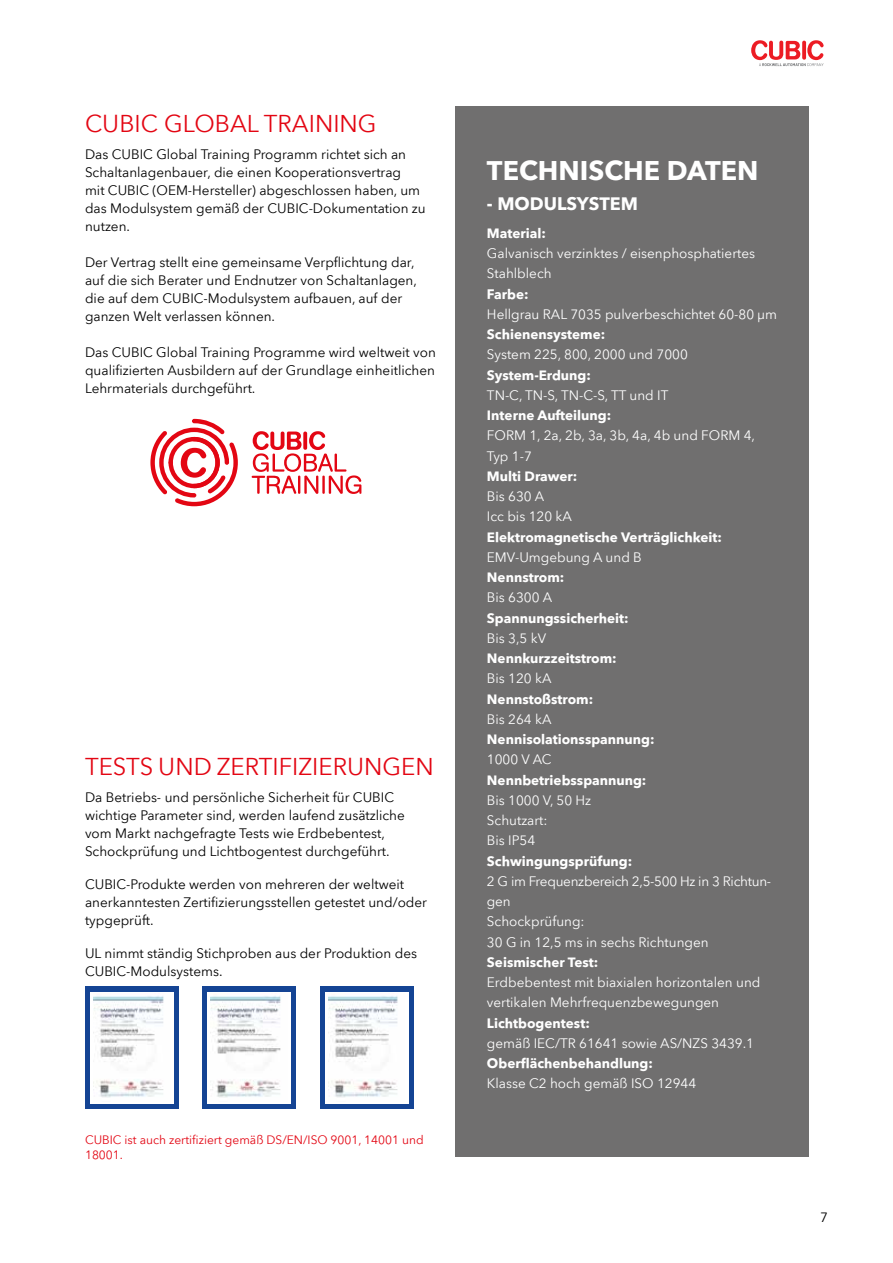
<style>
.page{position:relative;width:893px;height:1263px;background:#fff}
.page>*{position:absolute;margin:0;border:0;box-sizing:border-box;transform-origin:0 0}
.t1{font:700 27px "Avenir Next";color:#fff}
.t2{font:24px "Avenir Next";color:#e30613}
.t3{font:700 18px "Avenir Next";color:#fff}
.t4{font:13.5px/18px "Avenir Next";color:#000}
.t5{font:13.5px/20.2px "Avenir Next";color:#fff}
.t6{font:700 13.5px "Avenir Next";color:#fff}
.t7{font:12px/15px "Avenir Next";color:#e30613}
</style>
<div class="page">
<svg style="left:751px;top:41px;width:73px;height:25px"></svg>
<svg style="left:150px;top:419px;width:88px;height:87px"></svg>
<svg style="left:252px;top:431px;width:109px;height:63px"></svg>
<div style="left:85px;top:986px;width:94px;height:123px;background:#144494"></div>
<div style="left:91px;top:992px;width:83px;height:112px;background:#fff"></div>
<img style="left:93px;top:996px;width:71px;height:102px">
<div style="left:455px;top:106px;width:354px;height:1051px;background:#706f6f"></div>
<div style="left:202px;top:986px;width:94px;height:123px;background:#144494"></div>
<svg style="left:208px;top:992px;width:83px;height:112px;background:#eff0f1"></svg>
<div style="left:320px;top:986px;width:93px;height:123px;background:#144494"></div>
<svg style="left:325px;top:992px;width:84px;height:112px;background:#eff1f2"></svg>
<h2 class="t2" style="left:85px;top:104px;width:293px">CUBIC GLOBAL TRAINING</h2>
<p class="t4" style="left:85px;top:145px;width:342px">Das CUBIC Global Training Programm richtet sich an Schaltanlagenbauer, die einen Kooperationsvertrag<br>mit CUBIC (OEM-Hersteller) abgeschlossen haben, um das Modulsystem gemäß der CUBIC-Dokumentation zu nutzen.</p>
<p class="t4" style="left:85px;top:253px;width:333px">Der Vertrag stellt eine gemeinsame Verpflichtung dar, auf die sich Berater und Endnutzer von Schaltanlagen, die auf dem CUBIC-Modulsystem aufbauen, auf der ganzen Welt verlassen können.</p>
<p class="t4" style="left:85px;top:343px;width:352px;text-align:justify">Das CUBIC Global Training Programme wird weltweit von qualifizierten Ausbildern auf der Grundlage einheitlichen Lehrmaterials durchgeführt.</p>
<h2 class="t2" style="left:85px;top:747px;width:350px">TESTS UND ZERTIFIZIERUNGEN</h2>
<p class="t4" style="left:85px;top:788px;width:321px">Da Betriebs- und persönliche Sicherheit für CUBIC wichtige Parameter sind, werden laufend zusätzliche vom Markt nachgefragte Tests wie Erdbebentest, Schockprüfung und Lichtbogentest durchgeführt.</p>
<p class="t4" style="left:85px;top:875px;width:344px">CUBIC-Produkte werden von mehreren der weltweit anerkanntesten Zertifizierungsstellen getestet und/oder typgeprüft.</p>
<p class="t4" style="left:85px;top:944px;width:334px">UL nimmt ständig Stichproben aus der Produktion des<br>CUBIC-Modulsystems.</p>
<p class="t7" style="left:85px;top:1132px;width:340px">CUBIC ist auch zertifiziert gemäß DS/EN/ISO 9001, 14001 und<br>18001.</p>
<h1 class="t1" style="left:487px;top:147px;width:273px">TECHNISCHE DATEN</h1>
<h3 class="t3" style="left:487px;top:188px;width:152px">- MODULSYSTEM</h3>
<p class="t6" style="left:487px;top:221px;width:60px">Material:</p>
<p class="t5" style="left:487px;top:243px;width:270px">Galvanisch verzinktes / eisenphosphatiertes<br>Stahlblech</p>
<p class="t6" style="left:487px;top:282px;width:43px">Farbe:</p>
<p class="t5" style="left:487px;top:303px;width:292px">Hellgrau RAL 7035 pulverbeschichtet 60-80 µm</p>
<p class="t6" style="left:487px;top:323px;width:120px">Schienensysteme:</p>
<p class="t5" style="left:487px;top:344px;width:202px">System 225, 800, 2000 und 7000</p>
<p class="t6" style="left:487px;top:363px;width:105px">System-Erdung:</p>
<p class="t5" style="left:487px;top:384px;width:183px">TN-C, TN-S, TN-C-S, TT und IT</p>
<p class="t6" style="left:487px;top:404px;width:126px">Interne Aufteilung:</p>
<p class="t5" style="left:487px;top:425px;width:270px">FORM 1, 2a, 2b, 3a, 3b, 4a, 4b und FORM 4,<br>Typ 1-7</p>
<p class="t6" style="left:487px;top:464px;width:92px">Multi Drawer:</p>
<p class="t5" style="left:487px;top:486px;width:86px">Bis 630 A<br>Icc bis 120 kA</p>
<p class="t6" style="left:487px;top:525px;width:237px">Elektromagnetische Verträglichkeit:</p>
<p class="t5" style="left:487px;top:546px;width:156px">EMV-Umgebung A und B</p>
<p class="t6" style="left:487px;top:566px;width:79px">Nennstrom:</p>
<p class="t5" style="left:487px;top:587px;width:67px">Bis 6300 A</p>
<p class="t6" style="left:487px;top:606px;width:143px">Spannungssicherheit:</p>
<p class="t5" style="left:487px;top:627px;width:61px">Bis 3,5 kV</p>
<p class="t6" style="left:487px;top:647px;width:131px">Nennkurzzeitstrom:</p>
<p class="t5" style="left:487px;top:668px;width:66px">Bis 120 kA</p>
<p class="t6" style="left:487px;top:687px;width:108px">Nennstoßstrom:</p>
<p class="t5" style="left:487px;top:708px;width:66px">Bis 264 kA</p>
<p class="t6" style="left:487px;top:728px;width:169px">Nennisolationsspannung:</p>
<p class="t5" style="left:487px;top:749px;width:66px">1000 V AC</p>
<p class="t6" style="left:487px;top:768px;width:161px">Nennbetriebsspannung:</p>
<p class="t5" style="left:487px;top:789px;width:106px">Bis 1000 V, 50 Hz<br>Schutzart:<br>Bis IP54</p>
<p class="t6" style="left:487px;top:849px;width:147px">Schwingungsprüfung:</p>
<p class="t5" style="left:487px;top:870px;width:286px">2 G im Frequenzbereich 2,5-500 Hz in 3 Richtun&shy;gen<br>Schockprüfung:<br>30 G in 12,5 ms in sechs Richtungen</p>
<p class="t6" style="left:487px;top:950px;width:113px">Seismischer Test:</p>
<p class="t5" style="left:487px;top:972px;width:275px">Erdbebentest mit biaxialen horizontalen und vertikalen Mehrfrequenzbewegungen</p>
<p class="t6" style="left:487px;top:1011px;width:104px">Lichtbogentest:</p>
<p class="t5" style="left:487px;top:1032px;width:269px">gemäß IEC/TR 61641 sowie AS/NZS 3439.1</p>
<p class="t6" style="left:487px;top:1052px;width:167px">Oberflächenbehandlung:</p>
<p class="t5" style="left:487px;top:1073px;width:211px">Klasse C2 hoch gemäß ISO 12944</p>
<p class="t4" style="left:820px;top:1208px;width:9px">7</p>
</div>
